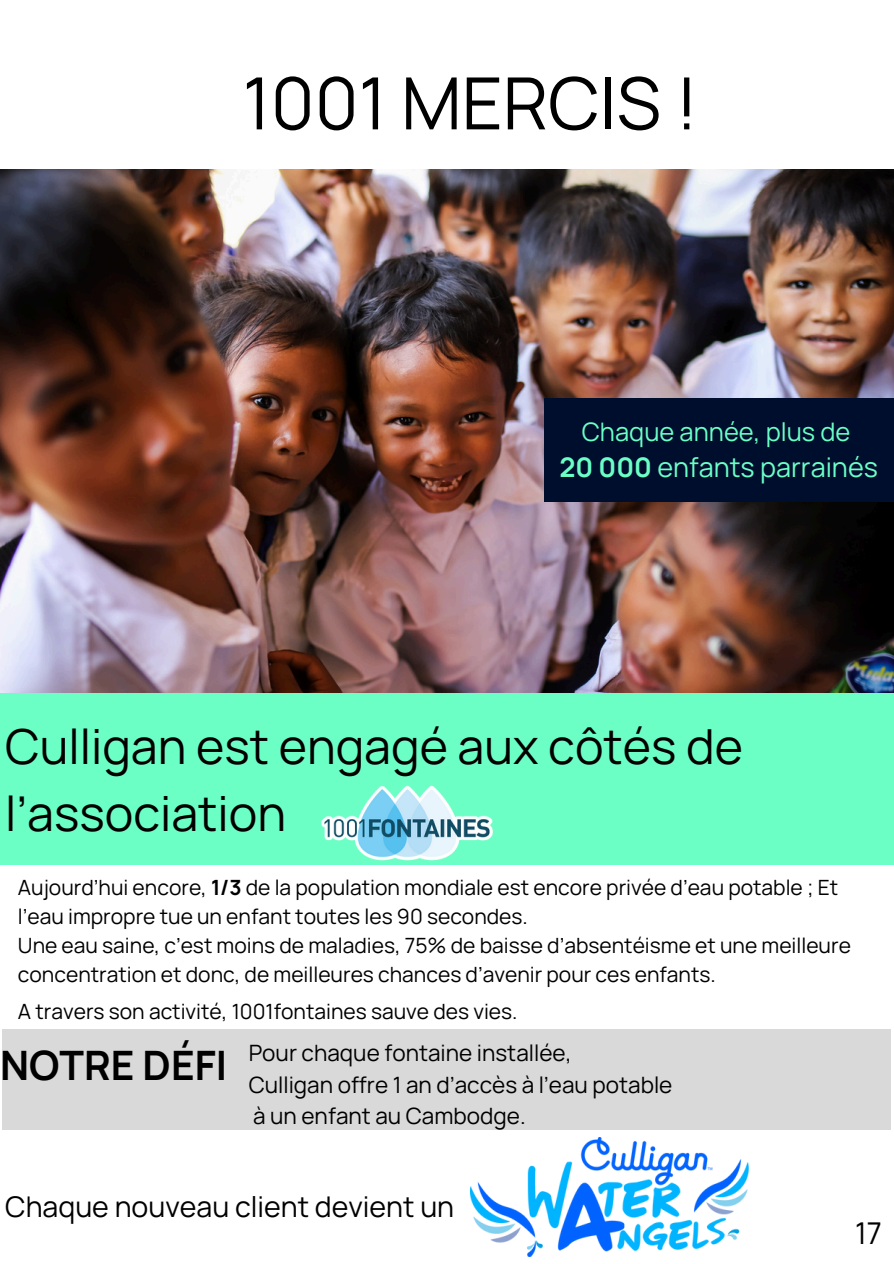
<style>
.page{position:relative;width:894px;height:1264px;background:#fff}
.page>*{position:absolute;margin:0;border:0;box-sizing:border-box;transform-origin:0 0}
.t1{font:72px "Manrope";color:#000}
.t2{font:48.3px/66.4px "Manrope";color:#000}
.t3{font:700 40.5px "Manrope";color:#000}
.t4{font:30px "Manrope";color:#000}
.t5{font:28.5px "Manrope";color:#000}
.t6{font:27px "Manrope";color:#6bffc6}
.t7{font:25.5px "Manrope";color:#6bffc6}
.t8{font:22.5px "Manrope";color:#000}
.t9{font:21px/29px "Manrope";color:#000}
.s1{font-weight:700}
</style>
<div class="page">
<img style="left:0;top:169px;width:893px;height:524px">
<div style="left:543px;top:398px;width:350px;height:104px;background:#000e2e"></div>
<div style="left:0;top:693px;width:893px;height:171px;background:#6bffc6"></div>
<img style="left:308px;top:785px;width:198px;height:80px">
<img style="left:470px;top:1137px;width:278px;height:119px">
<div style="left:3px;top:1029px;width:887px;height:100px;background:#d9d9d9"></div>
<p class="t1" style="left:242px;top:53px;width:457px">1001 MERCIS !</p>
<p class="t7" style="left:581px;top:414px;width:270px">Chaque année, plus de</p>
<p class="t6" style="left:559px;top:448px;width:320px"><span class="s1">20 000</span> enfants parrainés</p>
<p class="t2" style="left:5px;top:712px;width:739px">Culligan est engagé aux côtés de l’association</p>
<p class="t9" style="left:18px;top:872px;width:821px">Aujourd’hui encore, <span class="s1">1/3</span> de la population mondiale est encore privée d’eau potable ; Et l’eau impropre tue un enfant toutes les 90 secondes.</p>
<p class="t9" style="left:18px;top:930px;width:834px">Une eau saine, c’est moins de maladies, 75% de baisse d’absentéisme et une meilleure concentration et donc, de meilleures chances d’avenir pour ces enfants.</p>
<p class="t9" style="left:18px;top:996px;width:501px">A travers son activité, 1001fontaines sauve des vies.</p>
<p class="t8" style="left:249px;top:1037px;width:324px">Pour chaque fontaine installée,</p>
<p class="t8" style="left:249px;top:1068px;width:425px">Culligan offre 1 an d’accès à l’eau potable</p>
<h3 class="t8" style="left:253px;top:1100px;width:274px">à un enfant au Cambodge.</h3>
<h4 class="t3" style="left:0;top:1036px;width:229px">NOTRE DÉFI</h4>
<p class="t5" style="left:5px;top:1186px;width:450px">Chaque nouveau client devient un</p>
<p class="t4" style="left:855px;top:1212px;width:28px">17</p>
</div>
